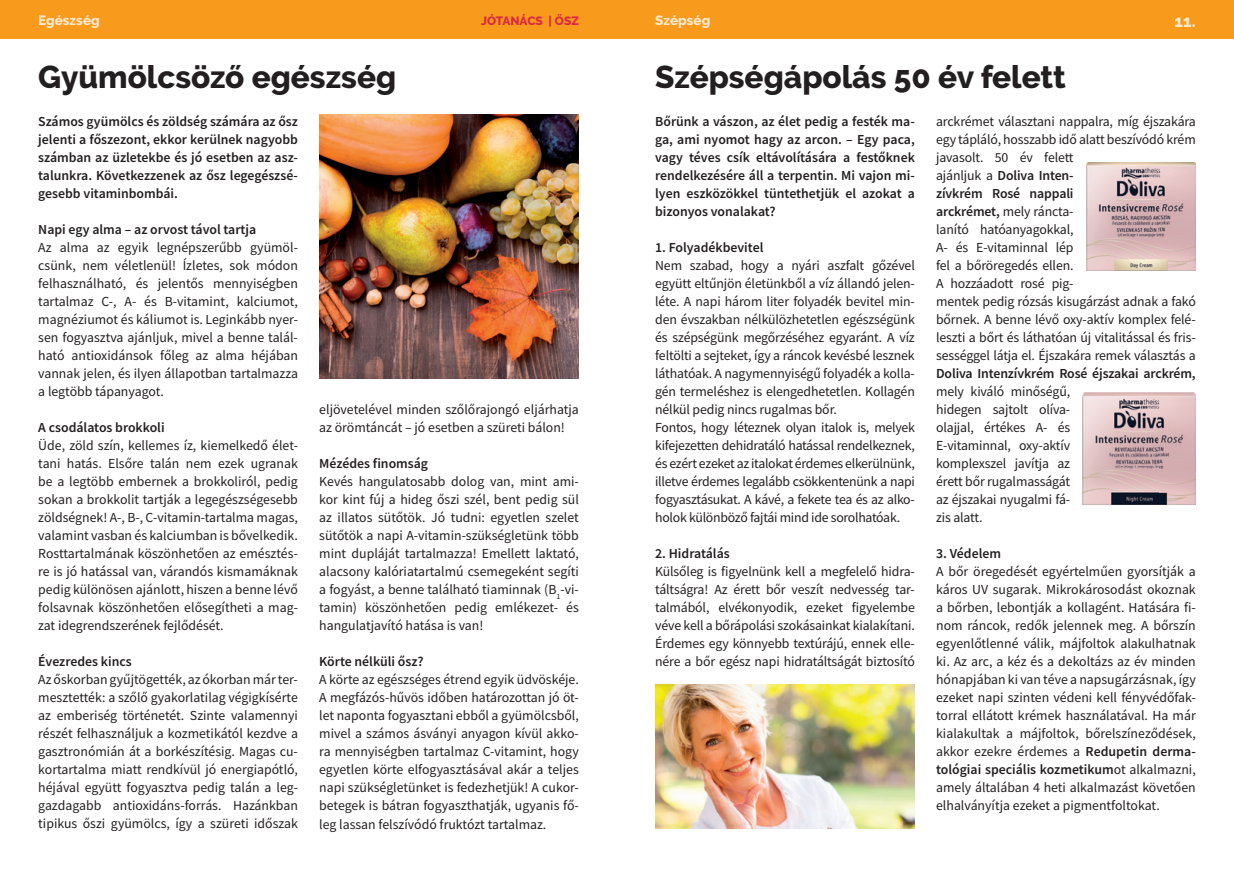
<style>
.page{position:relative;width:1234px;height:885px;background:#fff}
.page>*{position:absolute;margin:0;border:0;box-sizing:border-box;transform-origin:0 0}
.t1{font:800 31.5px "Raleway";color:#231f20}
.t2{font:800 16.5px "Raleway";color:#fee8cb}
.t3{font:13.8px/18px "Source Sans Pro";letter-spacing:-.01em;color:#231f20;text-align:justify}
.t4{font:600 13.8px/18px "Source Sans Pro";color:#231f20;text-align:justify}
.t5{font:800 13.5px "Raleway";color:#fee8cb}
.t6{font:800 12px "Raleway";color:#da2944}
.s1{font-weight:600}
</style>
<div class="page">
<img style="left:319px;top:115px;width:259px;height:263px">
<img style="left:1086px;top:162px;width:109px;height:109px">
<img style="left:1082px;top:392px;width:113px;height:112px">
<img style="left:655px;top:684px;width:259px;height:144px">
<div style="left:0;top:0;width:1233px;height:38px;background:#f89a1c"></div>
<p class="t5" style="left:38px;top:13px;width:63px">Egészség</p>
<p class="t6" style="left:481px;top:14px;width:99px">JÓTANÁCS | ŐSZ</p>
<p class="t5" style="left:655px;top:13px;width:57px">Szépség</p>
<p class="t2" style="left:1174px;top:12px;width:23px">11.</p>
<h1 class="t1" style="left:38px;top:59px;width:359px">Gyümölcsöző egészség</h1>
<h1 class="t1" style="left:655px;top:59px;width:412px">Szépségápolás 50 év felett</h1>
<p class="t4" style="left:38px;top:112px;width:261px">Számos gyümölcs és zöldség számára az ősz jelenti a főszezont, ekkor kerülnek nagyobb számban az üzletekbe és jó esetben az asz&shy;talunkra. Következzenek az ősz legegészsé&shy;gesebb vitaminbombái.</p>
<p class="t4" style="left:38px;top:220px;width:219px">Napi egy alma – az orvost távol tartja</p>
<p class="t3" style="left:38px;top:238px;width:261px">Az alma az egyik legnépszerűbb gyümöl&shy;csünk, nem véletlenül! Ízletes, sok módon felhasználható, és jelentős mennyiségben tartalmaz C-, A- és B-vitamint, kalciumot, magnéziumot és káliumot is. Leginkább nyer&shy;sen fogyasztva ajánljuk, mivel a benne talál&shy;ható antioxidánsok főleg az alma héjában vannak jelen, és ilyen állapotban tartalmazza a legtöbb tápanyagot.</p>
<p class="t4" style="left:38px;top:418px;width:128px">A csodálatos brokkoli</p>
<p class="t3" style="left:38px;top:436px;width:261px">Üde, zöld szín, kellemes íz, kiemelkedő élet&shy;tani hatás. Elsőre talán nem ezek ugranak be a legtöbb embernek a brokkoliról, pedig sokan a brokkolit tartják a legegészségesebb zöldségnek! A-, B-, C-vitamin-tartalma magas, valamint vasban és kalciumban is bővelkedik.<br>Rosttartalmának köszönhetően az emésztés&shy;re is jó hatással van, várandós kismamáknak pedig különösen ajánlott, hiszen a benne lévő folsavnak köszönhetően elősegítheti a mag&shy;zat idegrendszerének fejlődését.</p>
<p class="t4" style="left:38px;top:652px;width:95px">Évezredes kincs</p>
<p class="t3" style="left:38px;top:670px;width:261px">Az őskorban gyűjtögették, az ókorban már ter&shy;mesztették: a szőlő gyakorlatilag végigkísérte az emberiség történetét. Szinte valamennyi részét felhasználjuk a kozmetikától kezdve a gasztronómián át a borkészítésig. Magas cu&shy;kortartalma miatt rendkívül jó energiapótló, héjával együtt fogyasztva pedig talán a leg&shy;gazdagabb antioxidáns-forrás. Hazánkban tipikus őszi gyümölcs, így a szüreti időszak</p>
<p class="t3" style="left:319px;top:400px;width:261px">eljövetelével minden szőlőrajongó eljárhatja az örömtáncát – jó esetben a szüreti bálon!</p>
<p class="t4" style="left:319px;top:454px;width:110px">Mézédes finomság</p>
<p class="t3" style="left:319px;top:472px;width:261px">Kevés hangulatosabb dolog van, mint ami&shy;kor kint fúj a hideg őszi szél, bent pedig sül az illatos sütőtök. Jó tudni: egyetlen szelet sütőtök a napi A-vitamin-szükségletünk több mint dupláját tartalmazza! Emellett laktató, alacsony kalóriatartalmú csemegeként segíti a fogyást, a benne található tiaminnak (B<sub>1</sub>-vi&shy;tamin) köszönhetően pedig emlékezet- és hangulatjavító hatása is van!</p>
<p class="t4" style="left:319px;top:652px;width:106px">Körte nélküli ősz?</p>
<p class="t3" style="left:319px;top:670px;width:261px">A körte az egészséges étrend egyik üdvöskéje.<br>A megfázós-hűvös időben határozottan jó öt&shy;let naponta fogyasztani ebből a gyümölcsből, mivel a számos ásványi anyagon kívül akko&shy;ra mennyiségben tartalmaz C-vitamint, hogy egyetlen körte elfogyasztásával akár a teljes napi szükségletünket is fedezhetjük! A cukor&shy;betegek is bátran fogyaszthatják, ugyanis fő&shy;leg lassan felszívódó fruktózt tartalmaz.</p>
<p class="t4" style="left:655px;top:112px;width:261px">Bőrünk a vászon, az élet pedig a festék ma&shy;ga, ami nyomot hagy az arcon. – Egy paca, vagy téves csík eltávolítására a festőknek rendelkezésére áll a terpentin. Mi vajon mi&shy;lyen eszközökkel tüntethetjük el azokat a bizonyos vonalakat?</p>
<p class="t4" style="left:655px;top:238px;width:110px">1. Folyadékbevitel</p>
<p class="t3" style="left:655px;top:256px;width:261px;text-align:left">Nem szabad, hogy a nyári aszfalt gőzével együtt eltűnjön életünkből a víz állandó jelen&shy;léte. A napi három liter folyadék bevitel min&shy;den évszakban nélkülözhetetlen egészségünk és szépségünk megőrzéséhez egyaránt. A víz feltölti a sejteket, így a ráncok kevésbé lesznek láthatóak. A nagymennyiségű folyadék a kolla&shy;gén termeléshez is elengedhetetlen. Kollagén nélkül pedig nincs rugalmas bőr.<br>Fontos, hogy léteznek olyan italok is, melyek kifejezetten dehidratáló hatással rendelkeznek, és ezért ezeket az italokat érdemes elkerülnünk, illetve érdemes legalább csökkentenünk a napi fogyasztásukat. A kávé, a fekete tea és az alko&shy;holok különböző fajtái mind ide sorolhatóak.</p>
<p class="t4" style="left:655px;top:544px;width:76px">2. Hidratálás</p>
<p class="t3" style="left:655px;top:562px;width:261px">Külsőleg is figyelnünk kell a megfelelő hidra&shy;táltságra! Az érett bőr veszít nedvesség tar&shy;talmából, elvékonyodik, ezeket figyelembe véve kell a bőrápolási szokásainkat kialakítani.<br>Érdemes egy könnyebb textúrájú, ennek elle&shy;nére a bőr egész napi hidratáltságát biztosító</p>
<p class="t3" style="left:935px;top:112px;width:261px;text-align:left">arckrémet választani nappalra, míg éjszakára egy tápláló, hosszabb idő alatt beszívódó krém javasolt. 50 év felett<br>ajánljuk a <span class="s1">Doliva Inten-<br>zívkrém Rosé nappali<br>arckrémet,</span> mely ráncta-<br>lanító hatóanyagokkal,<br>A- és E-vitaminnal lép<br>fel a bőröregedés ellen.<br>A hozzáadott rosé pig-<br>mentek pedig rózsás kisugárzást adnak a fakó bőrnek. A benne lévő oxy-aktív komplex felé&shy;leszti a bőrt és láthatóan új vitalitással és fris&shy;sességgel látja el. Éjszakára remek választás a</p>
<p class="t4" style="left:935px;top:364px;width:261px">Doliva Intenzívkrém Rosé éjszakai arckrém,</p>
<p class="t3" style="left:935px;top:382px;width:135px">mely kiváló minőségű, hidegen sajtolt olíva&shy;olajjal, értékes A- és E-vitaminnal, oxy-aktív komplexszel javítja az érett bőr rugalmasságát az éjszakai nyugalmi fá&shy;zis alatt.</p>
<p class="t4" style="left:935px;top:544px;width:66px">3. Védelem</p>
<p class="t3" style="left:935px;top:562px;width:261px">A bőr öregedését egyértelműen gyorsítják a káros UV sugarak. Mikrokárosodást okoznak a bőrben, lebontják a kollagént. Hatására fi&shy;nom ráncok, redők jelennek meg. A bőrszín egyenlőtlenné válik, májfoltok alakulhatnak ki. Az arc, a kéz és a dekoltázs az év minden hónapjában ki van téve a napsugárzásnak, így ezeket napi szinten védeni kell fényvédőfak&shy;torral ellátott krémek használatával. Ha már kialakultak a májfoltok, bőrelszíneződések, akkor ezekre érdemes a <span class="s1">Redupetin derma&shy;tológiai speciális kozmetikum</span>ot alkalmazni, amely általában 4 heti alkalmazást követően elhalványítja ezeket a pigmentfoltokat.</p>
</div>
